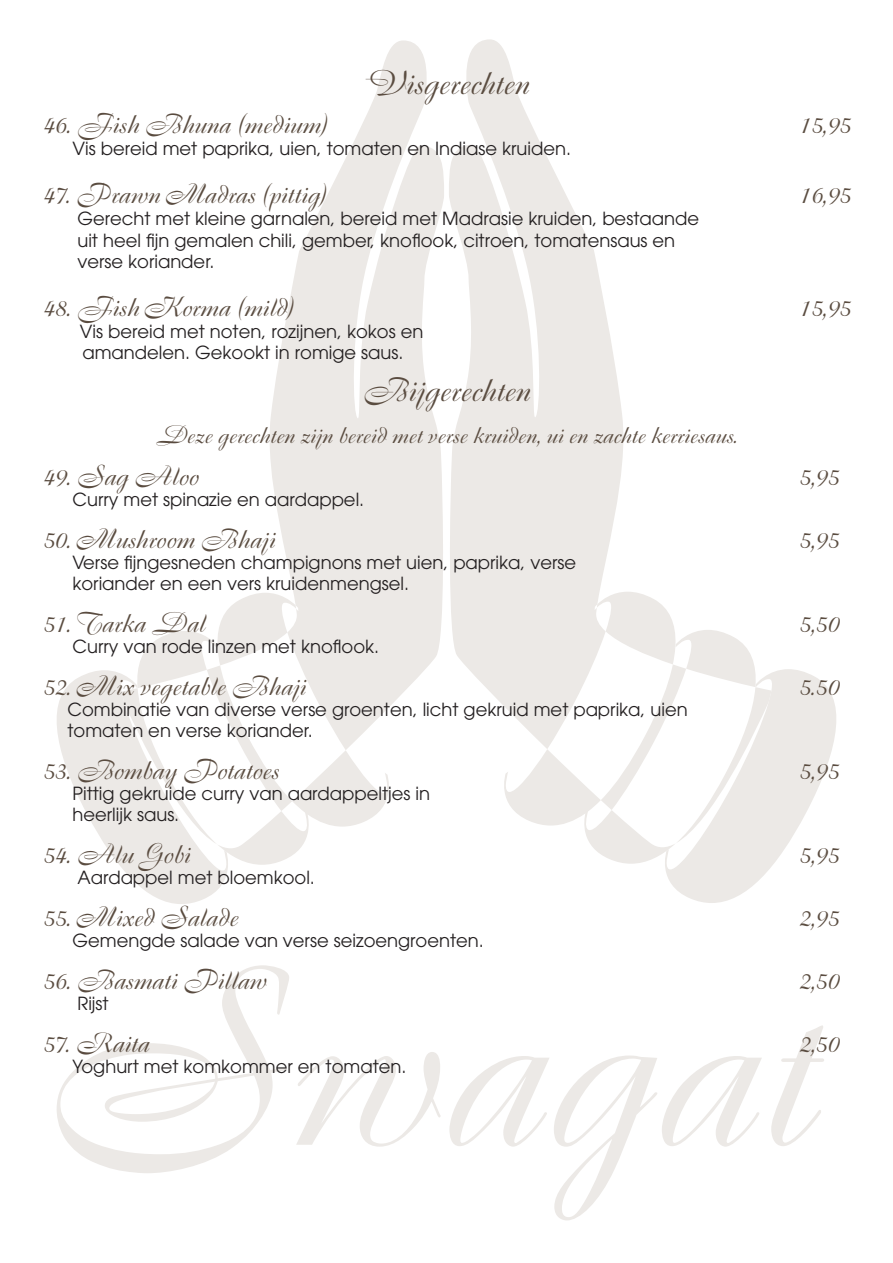
<style>
.page{position:relative;width:893px;height:1263px;background:#fff}
.page>*{position:absolute;margin:0;border:0;box-sizing:border-box;transform-origin:0 0}
.t1{font:33px "Boulevard";color:#5a4c40}
.t2{font:27px "Boulevard";color:#5a4c40}
.t3{font:24px "Boulevard";color:#5a4c40}
.t4{font:18px/21.6px "Avant Garde";color:#231f20}
</style>
<div class="page">
<svg style="left:270px;top:40px;width:174px;height:658px;fill:#ece9e6"></svg>
<svg style="left:57px;top:593px;width:341px;height:311px"></svg>
<svg style="left:449px;top:39px;width:174px;height:658px;fill:#ece9e6"></svg>
<svg style="left:495px;top:592px;width:341px;height:311px"></svg>
<svg style="left:57px;top:965px;width:232px;height:208px"></svg>
<svg style="left:296px;top:1052px;width:145px;height:95px"></svg>
<svg style="left:449px;top:1055px;width:313px;height:165px"></svg>
<svg style="left:771px;top:1025px;width:53px;height:121px"></svg>
<h1 class="t1" style="left:364px;top:62px;width:167px">Visgerechten</h1>
<h2 class="t2" style="left:43px;top:107px;width:287px">46. Fish Bhuna (medium)</h2>
<h2 class="t2" style="left:799px;top:107px;width:53px">15,95</h2>
<p class="t4" style="left:72px;top:137px;width:500px">Vis bereid met paprika, uien, tomaten en Indiase kruiden.</p>
<h2 class="t2" style="left:43px;top:177px;width:286px">47. Prawn Madras (pittig)</h2>
<h2 class="t2" style="left:799px;top:177px;width:53px">16,95</h2>
<p class="t4" style="left:77px;top:208px;width:623px">Gerecht met kleine garnalen, bereid met Madrasie kruiden, bestaande uit heel fijn gemalen chili, gember, knoflook, citroen, tomatensaus en verse koriander.</p>
<h2 class="t2" style="left:43px;top:290px;width:253px">48. Fish Korma (mild)</h2>
<h2 class="t2" style="left:799px;top:290px;width:53px">15,95</h2>
<p class="t4" style="left:80px;top:320px;width:345px">Vis bereid met noten, rozijnen, kokos en amandelen. Gekookt in romige saus.</p>
<h1 class="t1" style="left:363px;top:369px;width:169px">Bijgerechten</h1>
<h3 class="t3" style="left:156px;top:420px;width:583px">Deze gerechten zijn bereid met verse kruiden, ui en zachte kerriesaus.</h3>
<h2 class="t2" style="left:43px;top:459px;width:157px">49. Sag Aloo</h2>
<h2 class="t2" style="left:799px;top:459px;width:41px">5,95</h2>
<p class="t4" style="left:72px;top:489px;width:293px">Curry met spinazie en aardappel.</p>
<h2 class="t2" style="left:43px;top:522px;width:234px">50. Mushroom Bhaji</h2>
<h2 class="t2" style="left:799px;top:522px;width:41px">5,95</h2>
<p class="t4" style="left:72px;top:552px;width:505px;line-height:21px">Verse fijngesneden champignons met uien, paprika, verse koriander en een vers kruidenmengsel.</p>
<h2 class="t2" style="left:43px;top:606px;width:164px">51. Tarka Dal</h2>
<h2 class="t2" style="left:799px;top:606px;width:41px">5,50</h2>
<p class="t4" style="left:72px;top:636px;width:308px">Curry van rode linzen met knoflook.</p>
<h2 class="t2" style="left:43px;top:669px;width:265px">52. Mix vegetable Bhaji</h2>
<h2 class="t2" style="left:799px;top:669px;width:41px">5.50</h2>
<p class="t4" style="left:67px;top:699px;width:622px;line-height:21px">Combinatie van diverse verse groenten, licht gekruid met paprika, uien tomaten en verse koriander.</p>
<h2 class="t2" style="left:43px;top:753px;width:238px">53. Bombay Potatoes</h2>
<h2 class="t2" style="left:799px;top:753px;width:41px">5,95</h2>
<p class="t4" style="left:72px;top:783px;width:359px;line-height:21px">Pittig gekruide curry van aardappeltjes in heerlijk saus.</p>
<h2 class="t2" style="left:43px;top:837px;width:149px">54. Alu Gobi</h2>
<h2 class="t2" style="left:799px;top:837px;width:41px">5,95</h2>
<p class="t4" style="left:77px;top:867px;width:239px">Aardappel met bloemkool.</p>
<h2 class="t2" style="left:43px;top:900px;width:197px">55. Mixed Salade</h2>
<h2 class="t2" style="left:799px;top:900px;width:41px">2,95</h2>
<p class="t4" style="left:72px;top:930px;width:413px">Gemengde salade van verse seizoengroenten.</p>
<h2 class="t2" style="left:43px;top:963px;width:225px">56. Basmati Pillaw</h2>
<h2 class="t2" style="left:799px;top:963px;width:41px">2,50</h2>
<p class="t4" style="left:77px;top:993px;width:33px">Rijst</p>
<h2 class="t2" style="left:43px;top:1026px;width:108px">57. Raita</h2>
<h2 class="t2" style="left:799px;top:1026px;width:41px">2,50</h2>
<p class="t4" style="left:72px;top:1056px;width:335px">Yoghurt met komkommer en tomaten.</p>
</div>
